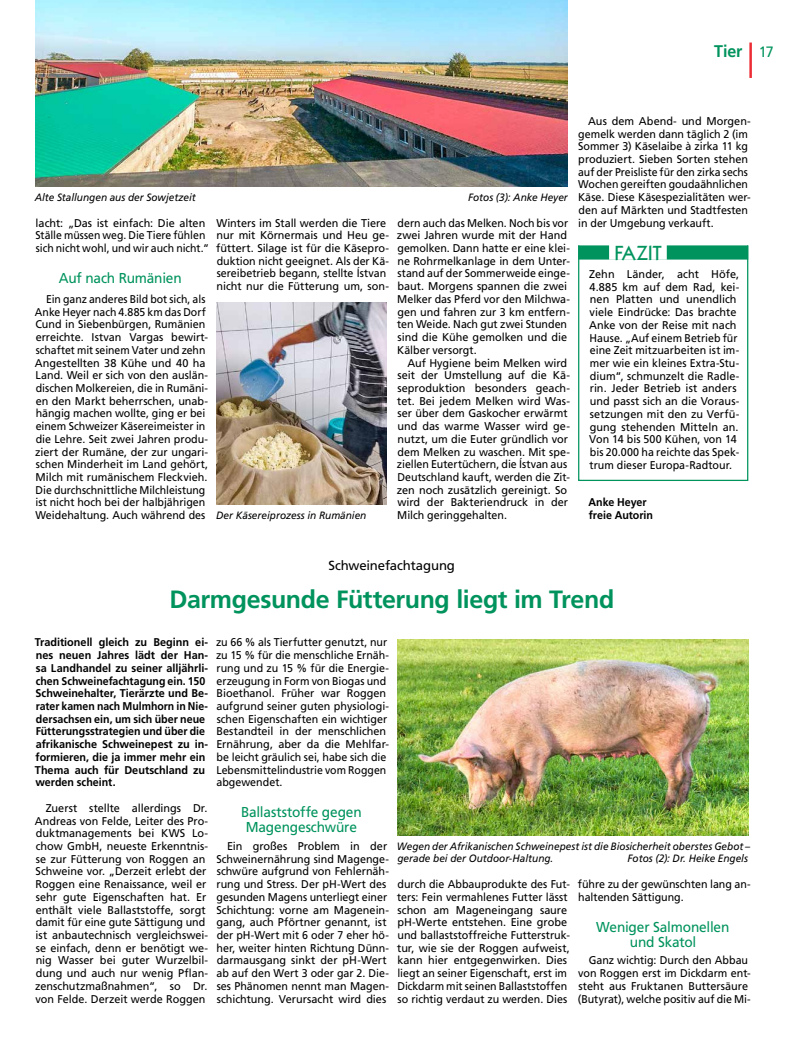
<style>
.page{position:relative;width:798px;height:1063px;background:#fff}
.page>*{position:absolute;margin:0;border:0;box-sizing:border-box;transform-origin:0 0}
.t1{font:700 25px "Frutiger LT Std";letter-spacing:-.015em;color:#00935d}
.t2{font:500 20.62px "ITC Kabel Std";letter-spacing:.01em;color:#00935d}
.t3{font:700 16.88px "Frutiger LT Std";color:#00935d;scale:.95 1}
.t4{font:14.38px/15px "Frutiger LT Std";letter-spacing:-.015em;color:#00935d;text-align:center;scale:.95 1}
.t5{font:13.12px "Frutiger LT Std";letter-spacing:-.01em;color:#000}
.t6{font:11.25px/12.8px "Frutiger LT Std";color:#000}
.t7{font:11.25px/12.8px "Frutiger LT Std";color:#000;scale:.94 1}
.t8{font:11.25px/12.8px "Frutiger LT Std";color:#000;scale:.95 1}
.t9{font:700 11.25px/12.8px "Frutiger LT Std";color:#000}
.t10{font:700 11.25px "Frutiger LT Std";color:#000;scale:.95 1}
.t11{font:italic 10.62px "Frutiger LT Std";color:#000;scale:.95 1}
.t12{font:italic 10.62px/12.8px "Frutiger LT Std";color:#000;scale:.94 1}
.s1{font-weight:400;font-size:15px}
</style>
<div class="page">
<hr style="left:749px;top:43px;width:2px;height:35px;background:#ec2d35">
<img style="left:216px;top:303px;width:170px;height:202px">
<img style="left:35px;top:0;width:532px;height:187px">
<div style="left:578px;top:245px;width:170px;height:15px;background:#00935d"></div>
<div style="left:609px;top:245px;width:57px;height:15px;background:#fff"></div>
<div style="left:578px;top:245px;width:170px;height:236px;border:1px solid #00935d"></div>
<img style="left:397px;top:639px;width:351px;height:196px">
<h3 class="t3" style="left:714px;top:41px;width:64px">Tier <span class="s1">17</span></h3>
<p class="t6" style="left:578px;top:115px;width:174px;text-indent:10px">Aus dem Abend- und Morgen&shy;gemelk werden dann täglich 2 (im<br>Sommer 3) Käselaibe à zirka 11 kg produziert. Sieben Sorten stehen auf der Preisliste für den zirka sechs<br>Wochen gereiften goudaähnlichen<br>Käse. Diese Käsespezialitäten wer&shy;den auf Märkten und Stadtfesten in der Umgebung verkauft.</p>
<p class="t11" style="left:35px;top:191px;width:171px">Alte Stallungen aus der Sowjetzeit</p>
<p class="t11" style="left:468px;top:191px;width:106px">Fotos (3): Anke Heyer</p>
<p class="t6" style="left:36px;top:216px;width:175px">lacht: „Das ist einfach: Die alten<br>Ställe müssen weg. Die Tiere fühlen sich nicht wohl, und wir auch nicht.“</p>
<p class="t4" style="left:59px;top:271px;width:131px">Auf nach Rumänien</p>
<p class="t7" style="left:35px;top:293px;width:186px;text-indent:11px">Ein ganz anderes Bild bot sich, als Anke Heyer nach 4.885 km das Dorf Cund in Siebenbürgen, Rumänien erreichte. Istvan Vargas bewirt&shy;schaftet mit seinem Vater und zehn Angestellten 38 Kühe und 40 ha Land. Weil er sich von den auslän&shy;dischen Molkereien, die in Rumäni&shy;en den Markt beherrschen, unab&shy;hängig machen wollte, ging er bei einem Schweizer Käsereimeister in die Lehre. Seit zwei Jahren produ&shy;ziert der Rumäne, der zur ungari&shy;schen Minderheit im Land gehört, Milch mit rumänischem Fleckvieh.<br>Die durchschnittliche Milchleistung ist nicht hoch bei der halbjährigen Weidehaltung. Auch während des</p>
<p class="t6" style="left:216px;top:216px;width:174px">Winters im Stall werden die Tiere nur mit Körnermais und Heu ge&shy;füttert. Silage ist für die Käsepro&shy;duktion nicht geeignet. Als der Kä&shy;sereibetrieb begann, stellte Ístvan nicht nur die Fütterung um, son-</p>
<p class="t7" style="left:397px;top:216px;width:185px">dern auch das Melken. Noch bis vor zwei Jahren wurde mit der Hand gemolken. Dann hatte er eine klei&shy;ne Rohrmelkanlage in dem Unter&shy;stand auf der Sommerweide einge&shy;baut. Morgens spannen die zwei<br>Melker das Pferd vor den Milchwa&shy;gen und fahren zur 3 km entfern&shy;ten Weide. Nach gut zwei Stunden sind die Kühe gemolken und die<br>Kälber versorgt.</p>
<p class="t6" style="left:397px;top:356px;width:174px;text-indent:10px">Auf Hygiene beim Melken wird seit der Umstellung auf die Kä&shy;seproduktion besonders geach&shy;tet. Bei jedem Melken wird Was&shy;ser über dem Gaskocher erwärmt und das warme Wasser wird ge&shy;nutzt, um die Euter gründlich vor dem Melken zu waschen. Mit spe&shy;ziellen Eutertüchern, die Ístvan aus<br>Deutschland kauft, werden die Zit&shy;zen noch zusätzlich gereinigt. So wird der Bakteriendruck in der<br>Milch geringgehalten.</p>
<h2 class="t2" style="left:614px;top:240px;width:49px">FAZIT</h2>
<p class="t6" style="left:589px;top:268px;width:152px">Zehn Länder, acht Höfe,<br>4.885 km auf dem Rad, kei&shy;nen Platten und unendlich viele Eindrücke: Das brachte<br>Anke von der Reise mit nach<br>Hause. „Auf einem Betrieb für eine Zeit mitzuarbeiten ist im&shy;mer wie ein kleines Extra-Stu&shy;dium“, schmunzelt die Radle&shy;rin. Jeder Betrieb ist anders und passt sich an die Voraus&shy;setzungen mit den zu Verfü&shy;gung stehenden Mitteln an.<br>Von 14 bis 500 Kühen, von 14 bis 20.000 ha reichte das Spek&shy;trum dieser Europa-Radtour.</p>
<p class="t10" style="left:588px;top:496px;width:63px">Anke Heyer</p>
<p class="t11" style="left:216px;top:509px;width:159px">Der Käsereiprozess in Rumänien</p>
<p class="t10" style="left:588px;top:509px;width:69px">freie Autorin</p>
<p class="t5" style="left:328px;top:558px;width:128px">Schweinefachtagung</p>
<h1 class="t1" style="left:169px;top:585px;width:446px">Darmgesunde Fütterung liegt im Trend</h1>
<p class="t9" style="left:35px;top:636px;width:175px">Traditionell gleich zu Beginn ei&shy;nes neuen Jahres lädt der Han&shy;sa Landhandel zu seiner alljährli&shy;chen Schweinefachtagung ein. 150<br>Schweinehalter, Tierärzte und Be&shy;rater kamen nach Mulmhorn in Nie&shy;dersachsen ein, um sich über neue<br>Fütterungsstrategien und über die afrikanische Schweinepest zu in&shy;formieren, die ja immer mehr ein<br>Thema auch für Deutschland zu werden scheint.</p>
<p class="t6" style="left:35px;top:802px;width:175px;text-indent:11px">Zuerst stellte allerdings Dr.<br>Andreas von Felde, Leiter des Pro&shy;duktmanagements bei KWS Lo&shy;chow GmbH, neueste Erkenntnis&shy;se zur Fütterung von Roggen an<br>Schweine vor. „Derzeit erlebt der<br>Roggen eine Renaissance, weil er sehr gute Eigenschaften hat. Er enthält viele Ballaststoffe, sorgt damit für eine gute Sättigung und ist anbautechnisch vergleichswei&shy;se einfach, denn er benötigt we&shy;nig Wasser bei guter Wurzelbil&shy;dung und auch nur wenig Pflan&shy;zenschutzmaßnahmen“, so Dr. von Felde. Derzeit werde Roggen</p>
<p class="t8" style="left:216px;top:636px;width:183px">zu 66 % als Tierfutter genutzt, nur zu 15 % für die menschliche Ernäh&shy;rung und zu 15 % für die Energie&shy;erzeugung in Form von Biogas und<br>Bioethanol. Früher war Roggen aufgrund seiner guten physiologi&shy;schen Eigenschaften ein wichtiger<br>Bestandteil in der menschlichen<br>Ernährung, aber da die Mehlfar&shy;be leicht gräulich sei, habe sich die<br>Lebensmittelindustrie vom Roggen abgewendet.</p>
<p class="t4" style="left:241px;top:805px;width:128px">Ballaststoffe gegen<br>Magengeschwüre</p>
<p class="t6" style="left:216px;top:840px;width:174px;text-indent:11px">Ein großes Problem in der<br>Schweinernährung sind Magenge&shy;schwüre aufgrund von Fehlernäh&shy;rung und Stress. Der pH-Wert des gesunden Magens unterliegt einer<br>Schichtung: vorne am Magenein&shy;gang, auch Pförtner genannt, ist der pH-Wert mit 6 oder 7 eher hö&shy;her, weiter hinten Richtung Dünn&shy;darmausgang sinkt der pH-Wert ab auf den Wert 3 oder gar 2. Die&shy;ses Phänomen nennt man Magen&shy;schichtung. Verursacht wird dies</p>
<p class="t12" style="left:397px;top:840px;width:377px">Wegen der Afrikanischen Schweinepest ist die Biosicherheit oberstes Gebot – gerade bei der Outdoor-Haltung.</p>
<p class="t11" style="left:627px;top:853px;width:128px">Fotos (2): Dr. Heike Engels</p>
<p class="t8" style="left:397px;top:878px;width:183px">durch die Abbauprodukte des Fut&shy;ters: Fein vermahlenes Futter lässt schon am Mageneingang saure pH-Werte entstehen. Eine grobe und ballaststoffreiche Futterstruk&shy;tur, wie sie der Roggen aufweist, kann hier entgegenwirken. Dies liegt an seiner Eigenschaft, erst im Dickdarm mit seinen Ballaststoffen so richtig verdaut zu werden. Dies</p>
<p class="t8" style="left:577px;top:878px;width:183px">führe zu der gewünschten lang an&shy;haltenden Sättigung.</p>
<p class="t4" style="left:596px;top:919px;width:142px">Weniger Salmonellen und Skatol</p>
<p class="t8" style="left:577px;top:954px;width:183px;text-indent:11px">Ganz wichtig: Durch den Abbau von Roggen erst im Dickdarm ent&shy;steht aus Fruktanen Buttersäure (Butyrat), welche positiv auf die Mi-</p>
</div>
